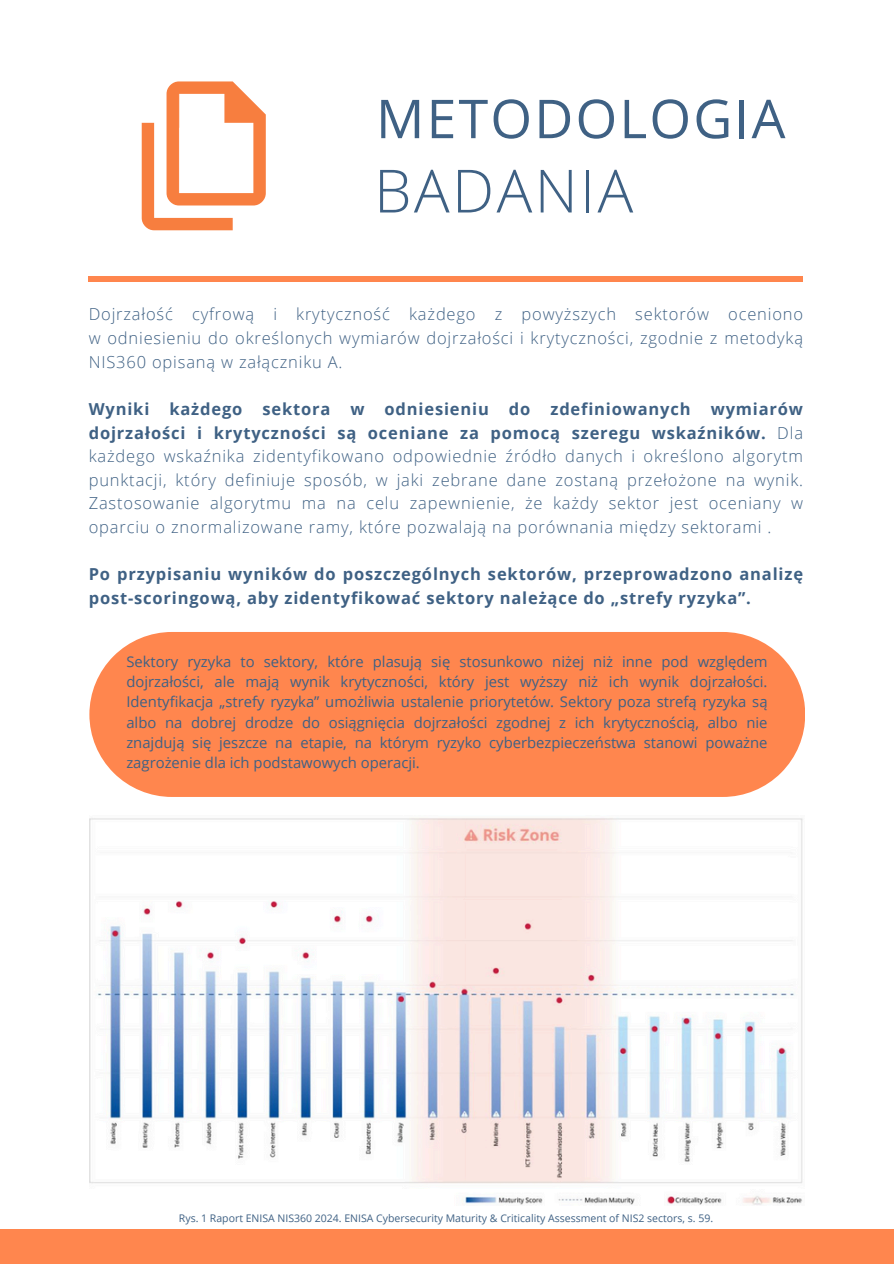
<style>
.page{position:relative;width:894px;height:1264px;background:#fff}
.page>*{position:absolute;margin:0;border:0;box-sizing:border-box;transform-origin:0 0}
.t1{font:300 59.55px "Open Sans";letter-spacing:.04em;color:#3f6184}
.t2{font:53.55px "Open Sans";letter-spacing:.04em;color:#3f6184}
.t3{font:300 16.5px/23.7px "Open Sans";letter-spacing:.05em;color:#3f6184;text-align:justify}
.t4{font:700 16.5px/23.7px "Open Sans";letter-spacing:.05em;color:#3f6184}
.t5{font:14.85px/20.2px "Open Sans";color:#3f6184;text-align:justify}
.t6{font:10.5px "Open Sans";color:#3f6184}
.s1{font-weight:700}
</style>
<div class="page">
<div style="left:0;top:1229px;width:893px;height:34px;background:#ff864e"></div>
<img style="left:89px;top:818px;width:714px;height:387px">
<div style="left:89px;top:632px;width:715px;height:165px;background:#ff864e"></div>
<div style="left:89px;top:276px;width:713px;height:6px;background:#ff864e"></div>
<svg style="left:142px;top:81px;width:124px;height:149px"></svg>
<p class="t2" style="left:376px;top:81px;width:411px">METODOLOGIA</p>
<h4 class="t1" style="left:374px;top:149px;width:260px">BADANIA</h4>
<p class="t3" style="left:89px;top:302px;width:715px">Dojrzałość cyfrową i krytyczność każdego z powyższych sektorów oceniono w odniesieniu do określonych wymiarów dojrzałości i krytyczności, zgodnie z metodyką NIS360 opisaną w załączniku A.</p>
<h2 class="t3" style="left:89px;top:396px;width:715px"><span class="s1">Wyniki każdego sektora w odniesieniu do zdefiniowanych wymiarów dojrzałości i krytyczności są oceniane za pomocą szeregu wskaźników.</span> Dla każdego wskaźnika zidentyfikowano odpowiednie źródło danych i określono algorytm punktacji, który definiuje sposób, w jaki zebrane dane zostaną przełożone na wynik.<br>Zastosowanie algorytmu ma na celu zapewnienie, że każdy sektor jest oceniany w oparciu o znormalizowane ramy, które pozwalają na porównania między sektorami .</h2>
<h1 class="t4" style="left:89px;top:562px;width:715px">Po przypisaniu wyników do poszczególnych sektorów, przeprowadzono analizę post-scoringową, aby zidentyfikować sektory należące do „strefy ryzyka”.</h1>
<h3 class="t5" style="left:126px;top:650px;width:642px">Sektory ryzyka to sektory, które plasują się stosunkowo niżej niż inne pod względem dojrzałości, ale mają wynik krytyczności, który jest wyższy niż ich wynik dojrzałości.<br>Identyfikacja „strefy ryzyka” umożliwia ustalenie priorytetów. Sektory poza strefą ryzyka są albo na dobrej drodze do osiągnięcia dojrzałości zgodnej z ich krytycznością, albo nie znajdują się jeszcze na etapie, na którym ryzyko cyberbezpieczeństwa stanowi poważne zagrożenie dla ich podstawowych operacji.</h3>
<h4 class="t6" style="left:179px;top:1210px;width:535px">Rys. 1 Raport ENISA NIS360 2024. ENISA Cybersecurity Maturity &amp; Criticality Assessment of NIS2 sectors, s. 59.</h4>
</div>
